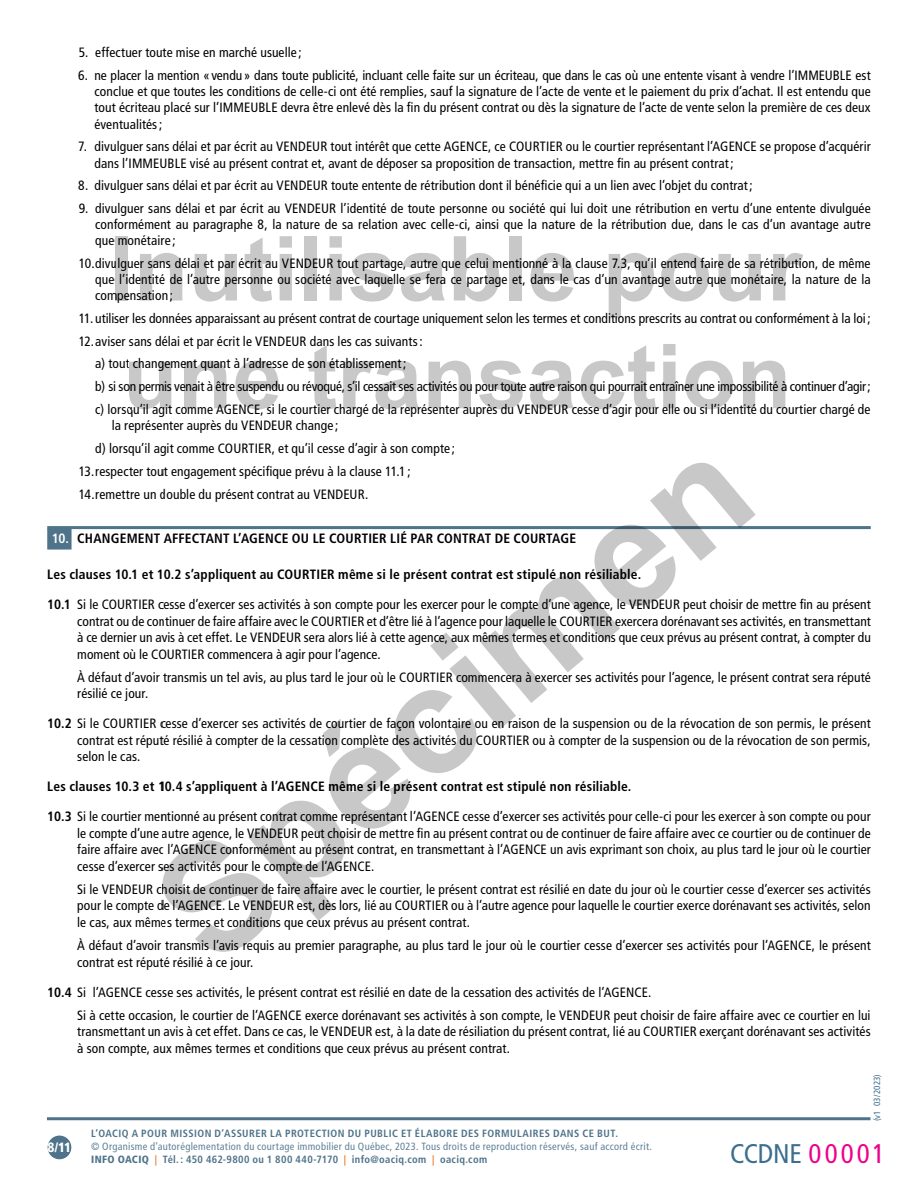
<style>
.page{position:relative;width:918px;height:1188px;background:#fff}
.page>*{position:absolute;margin:0;border:0;box-sizing:border-box;transform-origin:0 0}
.t1{font:condensed 27px "Frutiger LT Std";letter-spacing:.04em;color:#3b6e8f}
.t2{font:condensed 13.5px/16.5px "Frutiger LT Std";letter-spacing:.005em;color:#000;text-align:justify}
.t3{font:700 condensed 13.5px "Frutiger LT Std";letter-spacing:.01em;color:#000}
.t4{font:condensed 13.5px "Frutiger LT Std";letter-spacing:-.02em;color:#000}
.t5{font:900 condensed 13.5px "Frutiger LT Std";color:#fff}
.t6{font:condensed 10.5px/12.6px "Frutiger LT Std";letter-spacing:.03em;color:#5f8196}
.t7{font:700 condensed 10.5px "Frutiger LT Std";letter-spacing:.045em;color:#4e738a}
.t8{font:condensed 9px "Frutiger LT Std";letter-spacing:.015em;color:#3b6e8f}
.s1{color:#fff}
.s2{font-weight:700}
.s3{font-weight:900;color:#4e738a}
.s4{font-weight:700;color:#ee7623}
.s5{font-weight:700;color:#4e738a}
.s6{color:#ec008c}
</style>
<div class="page">
<div style="left:48px;top:1136px;width:23px;height:23px;background:#4e738a;border-radius:50%"></div>
<hr style="left:47px;top:1117px;width:823px;height:3px;background:#4e738a">
<hr style="left:47px;top:526px;width:824px;height:3px;background:#4e738a">
<div style="left:47px;top:529px;width:25px;height:21px;background:#4e738a"></div>
<svg style="left:163px;top:463px;width:593px;height:489px"></svg>
<div style="left:115px;top:236px;width:13px;height:64px;background:#c9c8c8"></div>
<svg style="left:140px;top:253px;width:42px;height:47px"></svg>
<svg style="left:195px;top:254px;width:42px;height:48px"></svg>
<svg style="left:245px;top:237px;width:27px;height:65px"></svg>
<svg style="left:280px;top:236px;width:12px;height:64px"></svg>
<div style="left:305px;top:236px;width:12px;height:64px;background:#c9c8c8"></div>
<svg style="left:330px;top:236px;width:12px;height:64px"></svg>
<svg style="left:350px;top:253px;width:44px;height:49px"></svg>
<svg style="left:401px;top:253px;width:44px;height:49px"></svg>
<svg style="left:454px;top:236px;width:45px;height:66px"></svg>
<div style="left:509px;top:236px;width:13px;height:64px;background:#c9c8c8"></div>
<svg style="left:531px;top:253px;width:43px;height:49px"></svg>
<svg style="left:609px;top:253px;width:45px;height:65px"></svg>
<svg style="left:661px;top:253px;width:48px;height:49px"></svg>
<svg style="left:718px;top:254px;width:43px;height:48px"></svg>
<svg style="left:773px;top:253px;width:30px;height:47px"></svg>
<svg style="left:129px;top:362px;width:42px;height:47px"></svg>
<svg style="left:184px;top:361px;width:42px;height:47px"></svg>
<svg style="left:235px;top:361px;width:44px;height:48px"></svg>
<svg style="left:309px;top:345px;width:27px;height:64px"></svg>
<svg style="left:343px;top:361px;width:76px;height:48px"></svg>
<svg style="left:429px;top:361px;width:42px;height:47px"></svg>
<svg style="left:479px;top:361px;width:44px;height:48px"></svg>
<svg style="left:530px;top:361px;width:44px;height:48px"></svg>
<svg style="left:581px;top:345px;width:75px;height:64px"></svg>
<svg style="left:663px;top:344px;width:13px;height:64px"></svg>
<svg style="left:685px;top:361px;width:48px;height:48px"></svg>
<svg style="left:743px;top:361px;width:42px;height:47px"></svg>
<p class="t2" style="left:79px;top:45px;width:224px">5. effectuer toute mise en marché usuelle ;</p>
<p class="t2" style="left:95px;top:67px;width:778px;text-indent:-16px">6. ne placer la mention «vendu» dans toute publicité, incluant celle faite sur un écriteau, que dans le cas où une entente visant à vendre l’IMMEUBLE est conclue et que toutes les conditions de celle-ci ont été remplies, sauf la signature de l’acte de vente et le paiement du prix d’achat. Il est entendu que tout écriteau placé sur l’IMMEUBLE devra être enlevé dès la fin du présent contrat ou dès la signature de l’acte de vente selon la première de ces deux éventualités;</p>
<p class="t2" style="left:95px;top:139px;width:778px;text-indent:-16px">7. divulguer sans délai et par écrit au VENDEUR tout intérêt que cette AGENCE, ce COURTIER ou le courtier représentant l’AGENCE se propose d’acquérir dans l’IMMEUBLE visé au présent contrat et, avant de déposer sa proposition de transaction, mettre fin au présent contrat;</p>
<p class="t2" style="left:78px;top:177px;width:676px">8. divulguer sans délai et par écrit au VENDEUR toute entente de rétribution dont il bénéficie qui a un lien avec l’objet du contrat;</p>
<p class="t2" style="left:95px;top:200px;width:777px;text-indent:-16px">9. divulguer sans délai et par écrit au VENDEUR l’identité de toute personne ou société qui lui doit une rétribution en vertu d’une entente divulguée conformément au paragraphe 8, la nature de sa relation avec celle-ci, ainsi que la nature de la rétribution due, dans le cas d’un avantage autre que monétaire ;</p>
<p class="t2" style="left:95px;top:255px;width:777px;text-indent:-16px">10.divulguer sans délai et par écrit au VENDEUR tout partage, autre que celui mentionné à la clause 7.3, qu’il entend faire de sa rétribution, de même que l’identité de l’autre personne ou société avec laquelle se fera ce partage et, dans le cas d’un avantage autre que monétaire, la nature de la compensation ;</p>
<p class="t2" style="left:79px;top:310px;width:793px">11. utiliser les données apparaissant au présent contrat de courtage uniquement selon les termes et conditions prescrits au contrat ou conformément à la loi;</p>
<p class="t2" style="left:79px;top:333px;width:345px">12.aviser sans délai et par écrit le VENDEUR dans les cas suivants:</p>
<p class="t2" style="left:95px;top:356px;width:313px">a) tout changement quant à l’adresse de son établissement;</p>
<p class="t4" style="left:95px;top:379px;width:777px">b) si son permis venait à être suspendu ou révoqué, s’il cessait ses activités ou pour toute autre raison qui pourrait entraîner une impossibilité à continuer d’agir;</p>
<p class="t2" style="left:95px;top:401px;width:777px">c) lorsqu’il agit comme AGENCE, si le courtier chargé de la représenter auprès du VENDEUR cesse d’agir pour elle ou si l’identité du courtier chargé de</p>
<p class="t2" style="left:112px;top:417px;width:228px">la représenter auprès du VENDEUR change ;</p>
<p class="t2" style="left:95px;top:440px;width:361px">d) lorsqu’il agit comme COURTIER, et qu’il cesse d’agir à son compte ;</p>
<p class="t2" style="left:79px;top:463px;width:333px">13.respecter tout engagement spécifique prévu à la clause 11.1 ;</p>
<p class="t2" style="left:79px;top:487px;width:291px">14.remettre un double du présent contrat au VENDEUR.</p>
<p class="t3" style="left:52px;top:530px;width:526px"><span class="s1">10.</span> CHANGEMENT AFFECTANT L’AGENCE OU LE COURTIER LIÉ PAR CONTRAT DE COURTAGE</p>
<p class="t3" style="left:47px;top:566px;width:595px">Les clauses 10.1 et 10.2 s’appliquent au COURTIER même si le présent contrat est stipulé non résiliable.</p>
<p class="t2" style="left:77px;top:596px;width:795px;text-indent:-30px"><span class="s2">10.1</span> Si le COURTIER cesse d’exercer ses activités à son compte pour les exercer pour le compte d’une agence, le VENDEUR peut choisir de mettre fin au présent contrat ou de continuer de faire affaire avec le COURTIER et d’être lié à l’agence pour laquelle le COURTIER exercera dorénavant ses activités, en transmettant à ce dernier un avis à cet effet. Le VENDEUR sera alors lié à cette agence, aux mêmes termes et conditions que ceux prévus au présent contrat, à compter du moment où le COURTIER commencera à agir pour l’agence.</p>
<p class="t2" style="left:77px;top:669px;width:795px">À défaut d’avoir transmis un tel avis, au plus tard le jour où le COURTIER commencera à exercer ses activités pour l’agence, le présent contrat sera réputé résilié ce jour.</p>
<p class="t2" style="left:77px;top:715px;width:795px;text-indent:-30px"><span class="s2">10.2</span> Si le COURTIER cesse d’exercer ses activités de courtier de façon volontaire ou en raison de la suspension ou de la révocation de son permis, le présent contrat est réputé résilié à compter de la cessation complète des activités du COURTIER ou à compter de la suspension ou de la révocation de son permis, selon le cas.</p>
<p class="t3" style="left:47px;top:779px;width:586px">Les clauses 10.3 et 10.4 s’appliquent à l’AGENCE même si le présent contrat est stipulé non résiliable.</p>
<p class="t2" style="left:77px;top:808px;width:795px;text-indent:-30px"><span class="s2">10.3</span> Si le courtier mentionné au présent contrat comme représentant l’AGENCE cesse d’exercer ses activités pour celle-ci pour les exercer à son compte ou pour le compte d’une autre agence, le VENDEUR peut choisir de mettre fin au présent contrat ou de continuer de faire affaire avec ce courtier ou de continuer de faire affaire avec l’AGENCE conformément au présent contrat, en transmettant à l’AGENCE un avis exprimant son choix, au plus tard le jour où le courtier cesse d’exercer ses activités pour le compte de l’AGENCE.</p>
<p class="t2" style="left:77px;top:881px;width:795px">Si le VENDEUR choisit de continuer de faire affaire avec le courtier, le présent contrat est résilié en date du jour où le courtier cesse d’exercer ses activités pour le compte de l’AGENCE. Le VENDEUR est, dès lors, lié au COURTIER ou à l’autre agence pour laquelle le courtier exerce dorénavant ses activités, selon le cas, aux mêmes termes et conditions que ceux prévus au présent contrat.</p>
<p class="t2" style="left:77px;top:937px;width:795px">À défaut d’avoir transmis l’avis requis au premier paragraphe, au plus tard le jour où le courtier cesse d’exercer ses activités pour l’AGENCE, le présent contrat est réputé résilié à ce jour.</p>
<p class="t2" style="left:77px;top:981px;width:795px;line-height:23.2px;text-indent:-30px"><span class="s2">10.4</span> Si l’AGENCE cesse ses activités, le présent contrat est résilié en date de la cessation des activités de l’AGENCE.<br>Si à cette occasion, le courtier de l’AGENCE exerce dorénavant ses activités à son compte, le VENDEUR peut choisir de faire affaire avec ce courtier en lui</p>
<p class="t2" style="left:77px;top:1024px;width:795px">transmettant un avis à cet effet. Dans ce cas, le VENDEUR est, à la date de résiliation du présent contrat, lié au COURTIER exerçant dorénavant ses activités à son compte, aux mêmes termes et conditions que ceux prévus au présent contrat.</p>
<p class="t5" style="left:48px;top:1139px;width:25px">8/11</p>
<p class="t8" style="left:872px;top:1121px;width:49px;rotate:-90deg">(v1 03/2023)</p>
<p class="t7" style="left:91px;top:1128px;width:529px">L’OACIQ A POUR MISSION D’ASSURER LA PROTECTION DU PUBLIC ET ÉLABORE DES FORMULAIRES DANS CE BUT.</p>
<p class="t6" style="left:91px;top:1140px;width:562px">© Organisme d’autoréglementation du courtage immobilier du Québec, 2023. Tous droits de reproduction réservés, sauf accord écrit.<br><span class="s3">INFO OACIQ</span> <span class="s4">|</span> <span class="s5">Tél. : 450 462-9800 ou 1 800 440-7170</span> <span class="s4">|</span> <span class="s5">info@oaciq.com</span> <span class="s4">|</span> <span class="s5">oaciq.com</span></p>
<h1 class="t1" style="left:730px;top:1137px;width:156px">CCDNE <span class="s6">00001</span></h1>
</div>
